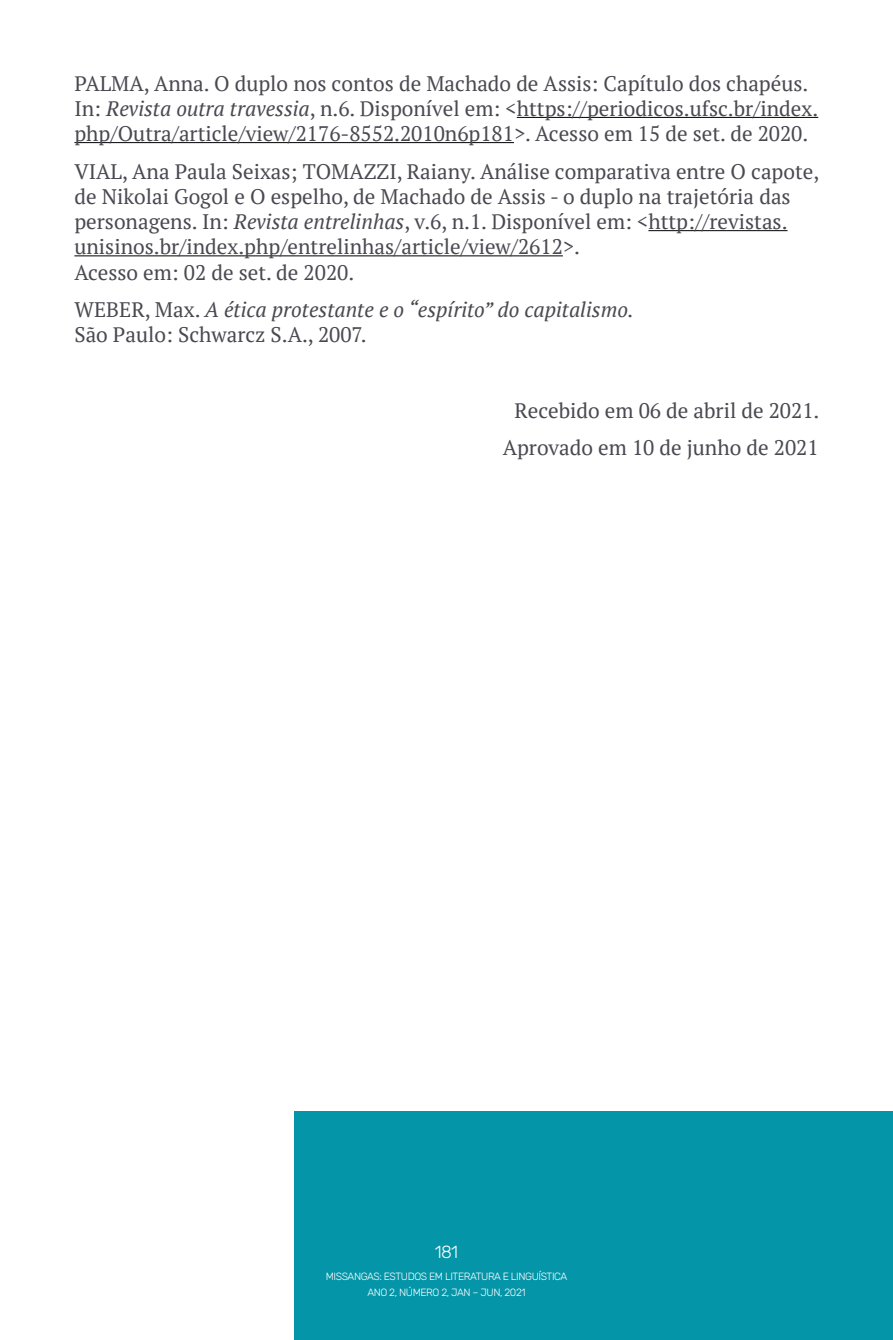
<style>
.page{position:relative;width:893px;height:1340px;background:#fff}
.page>*{position:absolute;margin:0;border:0;box-sizing:border-box;transform-origin:0 0}
.t1{font:21px/25.2px "PT Serif";color:#4a4951}
.t2{font:italic 21px/25.2px "PT Serif";color:#4a4951}
.t3{font:300 17.5px "Rubik";color:#fff}
.t4{font:300 10.5px/15.8px "Rubik";letter-spacing:-.04em;color:#fff;text-align:center}
.s1{font-style:italic}
.s2{font-style:normal}
</style>
<div class="page">
<hr style="left:517px;top:117px;width:301px;height:1px;background:#000">
<hr style="left:74px;top:142px;width:440px;height:1px;background:#000">
<hr style="left:648px;top:230px;width:139px;height:1px;background:#000">
<hr style="left:74px;top:255px;width:489px;height:1px;background:#000">
<div style="left:295px;top:1111px;width:598px;height:228px;background:#0495a8"></div>
<p class="t1" style="left:74px;top:70px;width:745px">PALMA, Anna. O duplo nos contos de Machado de Assis: Capítulo dos chapéus.<br>In: <span class="s1">Revista outra travessia</span>, n.6. Disponível em: &lt;https://periodicos.ufsc.br/index. php/Outra/article/view/2176-8552.2010n6p181&gt;. Acesso em 15 de set. de 2020.</p>
<p class="t1" style="left:74px;top:158px;width:746px">VIAL, Ana Paula Seixas; TOMAZZI, Raiany. Análise comparativa entre O capote, de Nikolai Gogol e O espelho, de Machado de Assis - o duplo na trajetória das personagens. In: <span class="s1">Revista entrelinhas</span>, v.6, n.1. Disponível em: &lt;http://revistas. unisinos.br/index.php/entrelinhas/article/view/2612&gt;.<br>Acesso em: 02 de set. de 2020.</p>
<p class="t2" style="left:74px;top:297px;width:561px"><span class="s2">WEBER, Max.</span> A ética protestante e o “espírito” do capitalismo.<br><span class="s2">São Paulo: Schwarcz S.A., 2007.</span></p>
<p class="t1" style="left:503px;top:391px;width:318px;line-height:37.6px;text-align:center">Recebido em 06 de abril de 2021.<br>Aprovado em 10 de junho de 2021</p>
<p class="t3" style="left:435px;top:1242px;width:25px">181</p>
<p class="t4" style="left:326px;top:1269px;width:243px">MISSANGAS: ESTUDOS EM LITERATURA E LINGUÍSTICA<br>ANO 2, NÚMERO 2, JAN – JUN, 2021</p>
</div>
